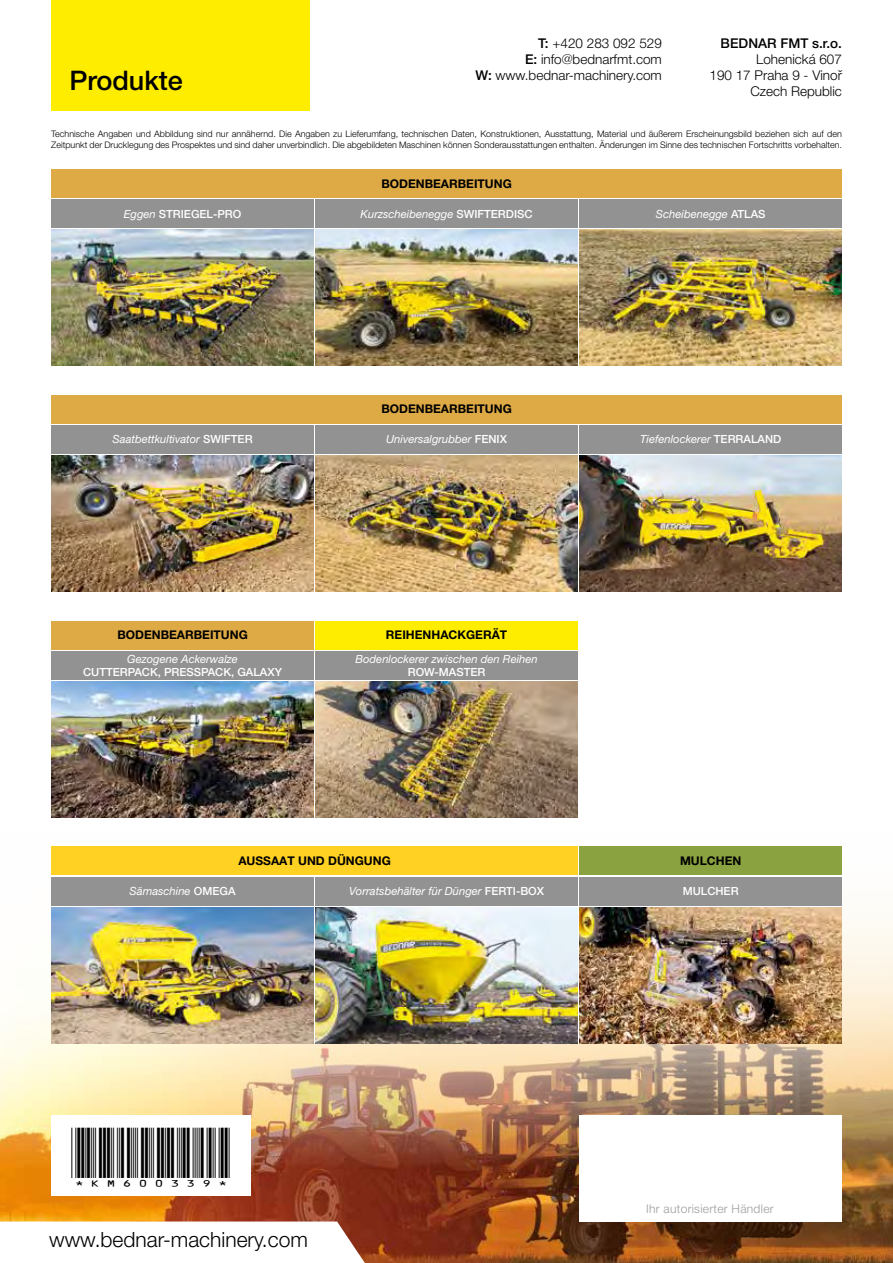
<style>
.page{position:relative;width:893px;height:1263px;background:#fff}
.page>*{position:absolute;margin:0;border:0;box-sizing:border-box;transform-origin:0 0}
.t1{font:500 27px "Helvetica Neue LT Pro";color:#000}
.t2{font:300 21px "Helvetica Neue LT Pro";color:#000}
.t3{font:16.35px "ID Automation HC39 M";color:#000}
.t4{font:300 13.5px "Helvetica Neue Cyr";color:#000}
.t5{font:300 13.5px "Helvetica Neue LT Pro";color:#000}
.t6{font:500 13.5px "Helvetica Neue Cyr";color:#000}
.t7{font:700 12px "Helvetica Neue LT Pro";color:#000}
.t8{font:300 12px "Helvetica Neue LT Pro";letter-spacing:.025em;color:#9d9d9c}
.t9{font:italic 11.25px "Helvetica Neue LT Pro";color:#fff}
.t10{font:500 11.25px "Helvetica Neue LT Pro";color:#fff}
.nazev_stroje{font:300 9px/10.8px "Helvetica Neue LT Pro";color:#000}
.s1{font-weight:500}
.s2{font-weight:400;font-style:italic}
.s3{font-weight:500;font-style:normal}
</style>
<div class="page">
<img style="left:0;top:817px;width:893px;height:446px">
<svg style="left:0;top:1221px;width:365px;height:42px"></svg>
<div style="left:579px;top:1115px;width:263px;height:107px;background:#fff"></div>
<div style="left:51px;top:1115px;width:200px;height:81px;background:#fff"></div>
<div style="left:315px;top:621px;width:263px;height:28px;background:#ffed00"></div>
<div style="left:579px;top:846px;width:263px;height:29px;background:#8aa23f"></div>
<div style="left:51px;top:846px;width:527px;height:29px;background:#ffd122"></div>
<div style="left:51px;top:0;width:259px;height:111px;background:#ffed00"></div>
<img style="left:51px;top:229px;width:791px;height:137px">
<img style="left:51px;top:455px;width:791px;height:136px">
<img style="left:51px;top:681px;width:527px;height:136px">
<div style="left:51px;top:169px;width:791px;height:29px;background:#deaa46"></div>
<div style="left:315px;top:199px;width:263px;height:29px;background:#929292"></div>
<div style="left:51px;top:199px;width:263px;height:29px;background:#929292"></div>
<div style="left:51px;top:425px;width:263px;height:29px;background:#929292"></div>
<div style="left:315px;top:425px;width:263px;height:29px;background:#929292"></div>
<div style="left:579px;top:425px;width:263px;height:29px;background:#929292"></div>
<div style="left:579px;top:199px;width:263px;height:29px;background:#929292"></div>
<div style="left:315px;top:651px;width:263px;height:29px;background:#929292"></div>
<div style="left:51px;top:395px;width:791px;height:28px;background:#deaa46"></div>
<div style="left:51px;top:621px;width:263px;height:28px;background:#deaa46"></div>
<div style="left:51px;top:651px;width:263px;height:29px;background:#929292"></div>
<div style="left:51px;top:877px;width:263px;height:29px;background:#929292"></div>
<div style="left:315px;top:877px;width:263px;height:29px;background:#929292"></div>
<div style="left:579px;top:877px;width:263px;height:29px;background:#929292"></div>
<img style="left:51px;top:907px;width:791px;height:136px">
<p class="t1" style="left:69px;top:64px;width:115px">Produkte</p>
<p class="t4" style="left:538px;top:35px;width:125px"><span class="s1">T:</span> +420 283 092 529</p>
<p class="t4" style="left:525px;top:52px;width:138px"><span class="s1">E:</span> info@bednarfmt.com</p>
<p class="t4" style="left:476px;top:68px;width:188px"><span class="s1">W:</span> www.bednar-machinery.com</p>
<p class="t6" style="left:721px;top:36px;width:123px">BEDNAR FMT s.r.o.</p>
<p class="t5" style="left:756px;top:51px;width:87px">Lohenická 607</p>
<p class="t5" style="left:709px;top:67px;width:134px">190 17 Praha 9 - Vinoř</p>
<p class="t5" style="left:750px;top:83px;width:93px">Czech Republic</p>
<p class="nazev_stroje" style="left:51px;top:128px;width:792px">Technische Angaben und Abbildung sind nur annähernd. Die Angaben zu Lieferumfang, technischen Daten, Konstruktionen, Ausstattung, Material und äußerem Erscheinungsbild beziehen sich auf den<br>Zeitpunkt der Drucklegung des Prospektes und sind daher unverbindlich. Die abgebildeten Maschinen können Sonderausstattungen enthalten. Änderungen im Sinne des technischen Fortschritts vorbehalten.</p>
<p class="t7" style="left:381px;top:176px;width:132px">BODENBEARBEITUNG</p>
<p class="t10" style="left:124px;top:207px;width:119px"><span class="s2">Eggen</span> STRIEGEL-PRO</p>
<p class="t9" style="left:361px;top:207px;width:173px">Kurzscheibenegge <span class="s3">SWIFTERDISC</span></p>
<p class="t9" style="left:656px;top:207px;width:111px">Scheibenegge <span class="s3">ATLAS</span></p>
<p class="t7" style="left:381px;top:402px;width:132px">BODENBEARBEITUNG</p>
<p class="t9" style="left:113px;top:433px;width:142px">Saatbettkultivator <span class="s3">SWIFTER</span></p>
<p class="t9" style="left:386px;top:433px;width:122px">Universalgrubber <span class="s3">FENIX</span></p>
<p class="t7" style="left:117px;top:628px;width:132px">BODENBEARBEITUNG</p>
<p class="t9" style="left:127px;top:652px;width:112px">Gezogene Ackerwalze</p>
<p class="t10" style="left:83px;top:665px;width:200px">CUTTERPACK, PRESSPACK, GALAXY</p>
<p class="t7" style="left:386px;top:628px;width:123px">REIHENHACKGERÄT</p>
<p class="t9" style="left:355px;top:652px;width:184px">Bodenlockerer zwischen den Reihen</p>
<p class="t10" style="left:408px;top:665px;width:79px">ROW-MASTER</p>
<p class="t9" style="left:640px;top:433px;width:143px">Tiefenlockerer <span class="s3">TERRALAND</span></p>
<p class="t7" style="left:238px;top:853px;width:154px">AUSSAAT UND DÜNGUNG</p>
<p class="t7" style="left:680px;top:853px;width:63px">MULCHEN</p>
<p class="t9" style="left:130px;top:884px;width:107px">Sämaschine <span class="s3">OMEGA</span></p>
<p class="t9" style="left:349px;top:884px;width:197px">Vorratsbehälter für Dünger <span class="s3">FERTI-BOX</span></p>
<p class="t3" style="left:71px;top:1162px;width:161px">*KM600339*</p>
<p class="t2" style="left:49px;top:1227px;width:260px">www.bednar-machinery.com</p>
<p class="t10" style="left:683px;top:884px;width:57px">MULCHER</p>
<p class="t8" style="left:646px;top:1202px;width:129px">Ihr autorisierter Händler</p>
</div>
